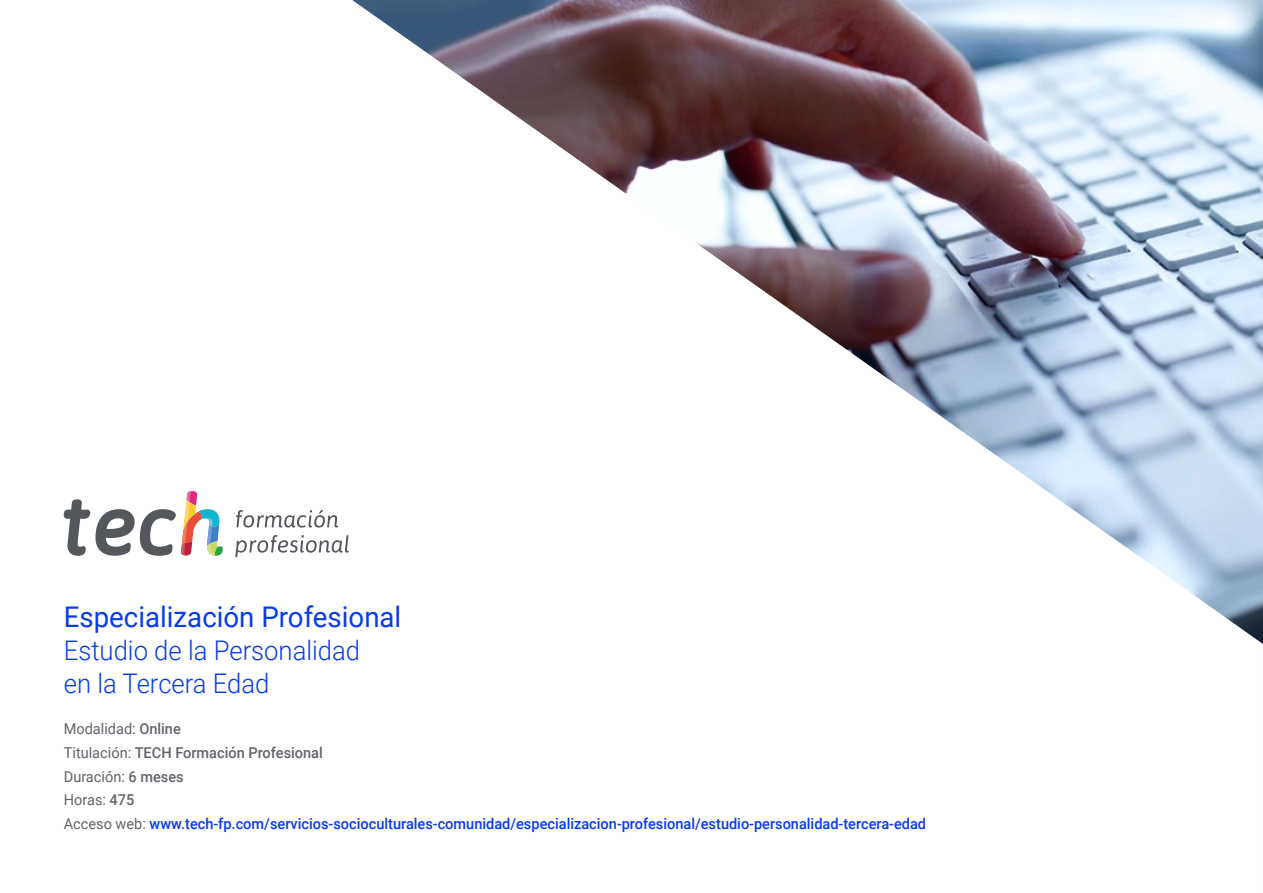
<style>
.page{position:relative;width:1263px;height:893px;background:#fff}
.page>*{position:absolute;margin:0;border:0;box-sizing:border-box;transform-origin:0 0}
.t1{font:28.5px "Roboto";color:#083bee}
.t2{font:300 27px/33px "Roboto";color:#083bee;scale:.95 1}
.t3{font:500 15px/23.7px "Roboto";color:#083bee}
.s1{font-weight:400;color:#61646a}
.s2{color:#61646a}
</style>
<div class="page">
<img style="left:352px;top:0;width:911px;height:644px">
<svg style="left:64px;top:491px;width:159px;height:65px"></svg>
<svg style="left:236px;top:510px;width:102px;height:18px"></svg>
<svg style="left:235px;top:535px;width:114px;height:22px"></svg>
<h1 class="t1" style="left:64px;top:597px;width:339px">Especialización Profesional</h1>
<h2 class="t2" style="left:64px;top:633px;width:314px">Estudio de la Personalidad en la Tercera Edad</h2>
<p class="t3" style="left:64px;top:716px;width:864px"><span class="s1">Modalidad:</span> <span class="s2">Online<br></span><span class="s1">Titulación:</span> <span class="s2">TECH Formación Profesional<br></span><span class="s1">Duración:</span> <span class="s2">6 meses<br></span><span class="s1">Horas:</span> <span class="s2">475<br></span><span class="s1">Acceso web:</span> www.tech-fp.com/servicios-socioculturales-comunidad/especializacion-profesional/estudio-personalidad-tercera-edad</p>
</div>
